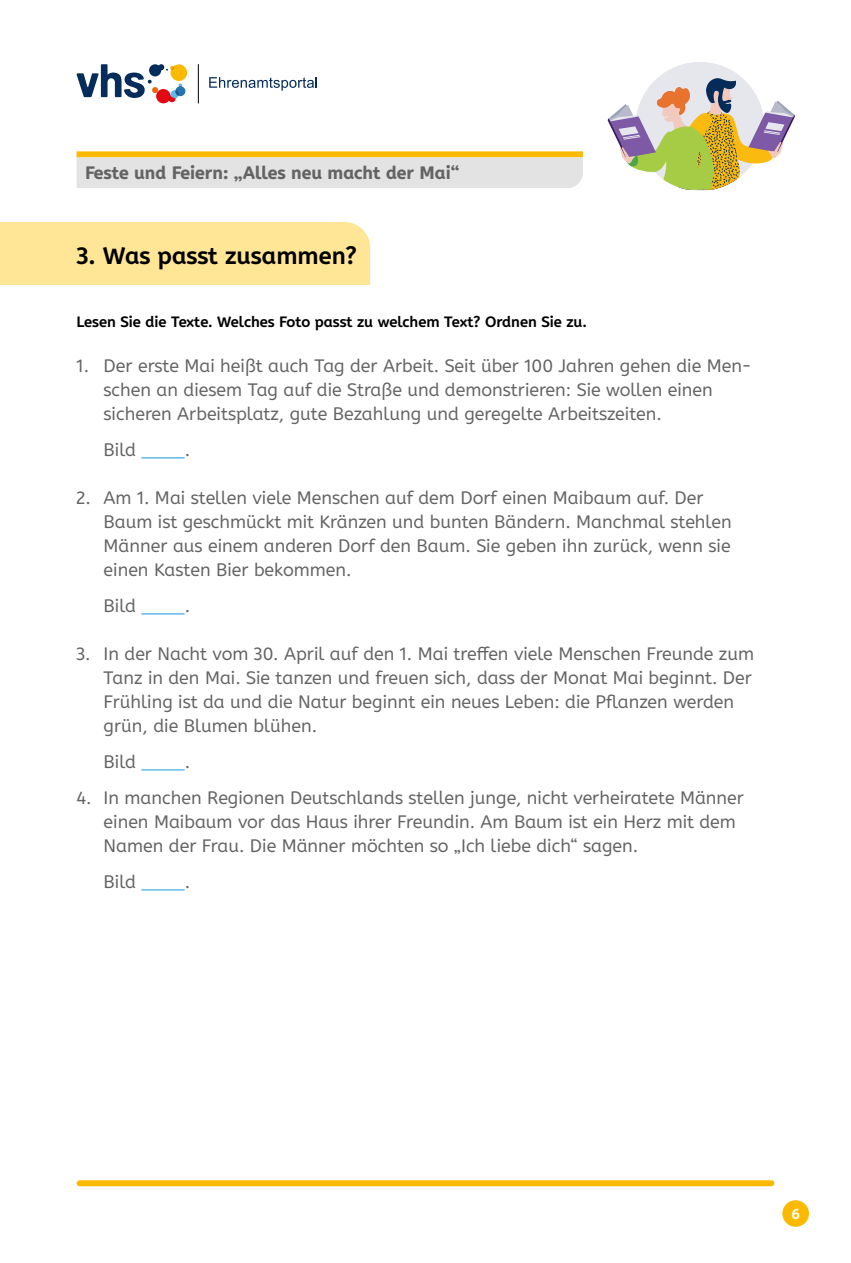
<style>
.page{position:relative;width:851px;height:1263px;background:#fff}
.page>*{position:absolute;margin:0;border:0;box-sizing:border-box;transform-origin:0 0}
.t1{font:700 24px "A Be Zeh EDU";color:#000}
.t2{font:18px/24px "A Be Zeh EDU";color:#646363}
.t3{font:800 18px "A Be Zeh EDU";color:#646363}
.t4{font:700 15px "A Be Zeh EDU";color:#000}
.t5{font:700 15px "A Be Zeh EDU";color:#fff}
</style>
<div class="page">
<div style="left:77px;top:151px;width:506px;height:6px;background:#fbba00"></div>
<div style="left:77px;top:157px;width:506px;height:31px;background:#e3e3e3"></div>
<svg style="left:607px;top:62px;width:188px;height:129px"></svg>
<hr style="left:198px;top:64px;width:1px;height:39px;background:#000">
<svg style="left:77px;top:64px;width:110px;height:39px"></svg>
<svg style="left:209px;top:77px;width:108px;height:14px"></svg>
<div style="left:782px;top:1200px;width:26px;height:27px;background:#fbba00;border-radius:50%"></div>
<div style="left:80px;top:1180px;width:691px;height:6px;background:#fbba00"></div>
<div style="left:0;top:222px;width:370px;height:63px;background:#ffe596"></div>
<hr style="left:141px;top:457px;width:44px;height:2px;background:#63b9e9">
<hr style="left:141px;top:613px;width:44px;height:2px;background:#63b9e9">
<hr style="left:141px;top:769px;width:44px;height:2px;background:#63b9e9">
<hr style="left:141px;top:889px;width:44px;height:2px;background:#63b9e9">
<p class="t3" style="left:85px;top:160px;width:376px">Feste und Feiern: „Alles neu macht der Mai“</p>
<h1 class="t1" style="left:77px;top:240px;width:282px">3. Was passt zusammen?</h1>
<p class="t4" style="left:77px;top:312px;width:512px">Lesen Sie die Texte. Welches Foto passt zu welchem Text? Ordnen Sie zu.</p>
<p class="t2" style="left:104px;top:354px;width:649px;text-indent:-27px">1. Der erste Mai heißt auch Tag der Arbeit. Seit über 100 Jahren gehen die Men&shy;schen an diesem Tag auf die Straße und demonstrieren: Sie wollen einen sicheren Arbeitsplatz, gute Bezahlung und geregelte Arbeitszeiten.</p>
<p class="t2" style="left:104px;top:438px;width:34px">Bild</p>
<p class="t2" style="left:185px;top:438px;width:7px">.</p>
<p class="t2" style="left:104px;top:486px;width:629px;text-indent:-27px">2. Am 1. Mai stellen viele Menschen auf dem Dorf einen Maibaum auf. Der Baum ist geschmückt mit Kränzen und bunten Bändern. Manchmal stehlen Männer aus einem anderen Dorf den Baum. Sie geben ihn zurück, wenn sie einen Kasten Bier bekommen.</p>
<p class="t2" style="left:104px;top:594px;width:34px">Bild</p>
<p class="t2" style="left:185px;top:594px;width:7px">.</p>
<p class="t2" style="left:104px;top:642px;width:652px;text-indent:-27px">3. In der Nacht vom 30. April auf den 1. Mai treffen viele Menschen Freunde zum Tanz in den Mai. Sie tanzen und freuen sich, dass der Monat Mai beginnt. Der Frühling ist da und die Natur beginnt ein neues Leben: die Pflanzen werden grün, die Blumen blühen.</p>
<p class="t2" style="left:104px;top:750px;width:34px">Bild</p>
<p class="t2" style="left:185px;top:750px;width:7px">.</p>
<p class="t2" style="left:104px;top:786px;width:642px;text-indent:-27px">4. In manchen Regionen Deutschlands stellen junge, nicht verheiratete Männer einen Maibaum vor das Haus ihrer Freundin. Am Baum ist ein Herz mit dem<br>Namen der Frau. Die Männer möchten so „Ich liebe dich“ sagen.</p>
<p class="t2" style="left:104px;top:870px;width:34px">Bild</p>
<p class="t2" style="left:185px;top:870px;width:7px">.</p>
<p class="t5" style="left:791px;top:1204px;width:10px">6</p>
</div>
